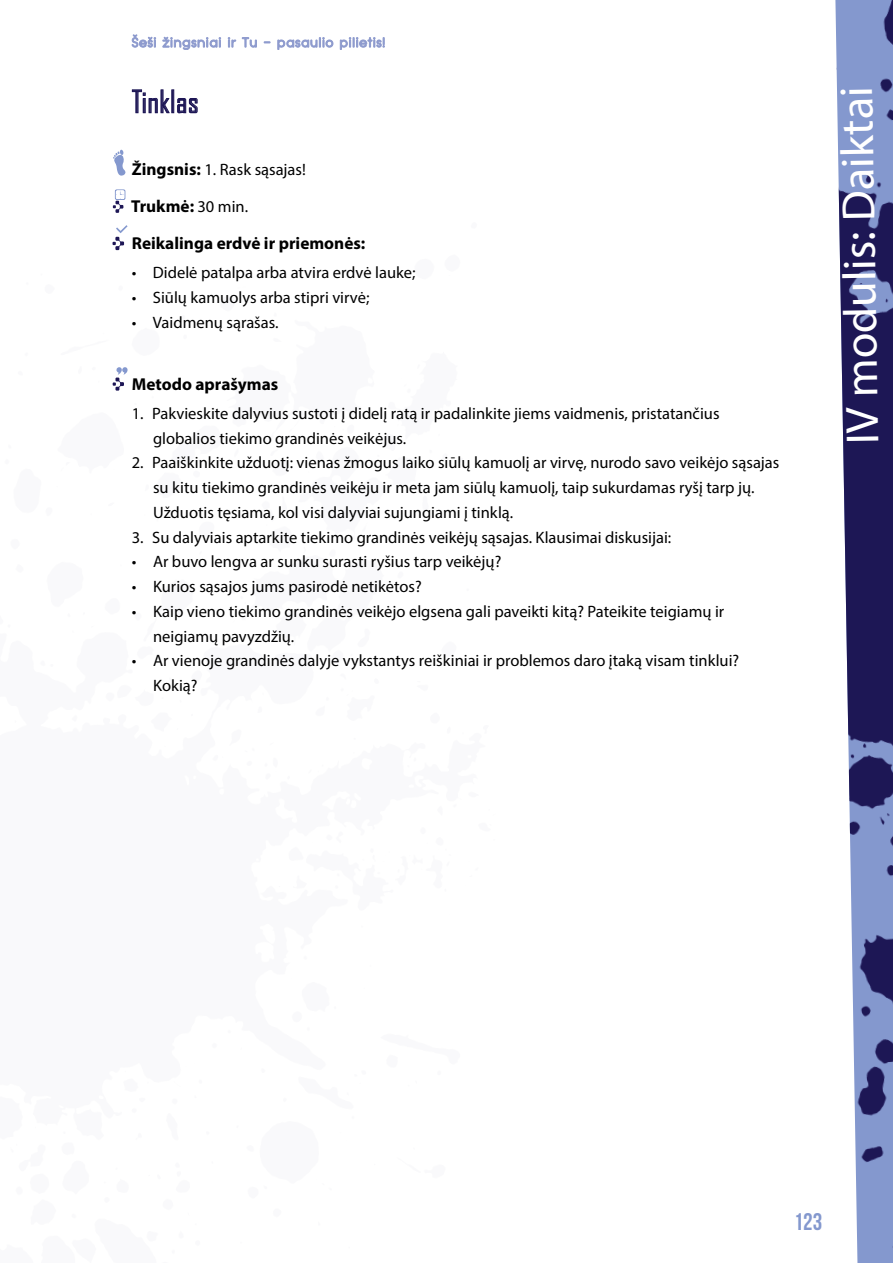
<style>
.page{position:relative;width:893px;height:1263px;background:#fff}
.page>*{position:absolute;margin:0;border:0;box-sizing:border-box;transform-origin:0 0}
.t1{font:46.65px "Myriad Pro";color:#fff}
.t2{font:30px "Agency FB";letter-spacing:.02em;color:#1d1655}
.t3{font:24px "Bebas Neue";color:#8498ce}
.t4{font:700 17.25px/37.2px "Myriad Pro";color:#000}
.t5{font:16.5px/24.8px "Myriad Pro";color:#000}
.s1{font-weight:700;font-size:17.25px}
.s2{font-weight:400;font-size:16.5px}
</style>
<div class="page">
<svg style="left:132px;top:34px;width:24px;height:14px"></svg>
<svg style="left:162px;top:37px;width:59px;height:13px"></svg>
<svg style="left:228px;top:37px;width:29px;height:11px"></svg>
<svg style="left:264px;top:41px;width:7px;height:3px"></svg>
<svg style="left:277px;top:37px;width:57px;height:13px"></svg>
<svg style="left:340px;top:37px;width:45px;height:13px"></svg>
<svg style="left:835px;top:0;width:58px;height:1263px"></svg>
<svg style="left:131px;top:89px;width:39px;height:25px"></svg>
<svg style="left:177px;top:98px;width:21px;height:16px"></svg>
<svg style="left:112px;top:149px;width:16px;height:101px"></svg>
<svg style="left:113px;top:367px;width:15px;height:24px"></svg>
<h2 class="t2" style="left:132px;top:85px;width:68px">Tinklas</h2>
<p class="t5" style="left:132px;top:157px;width:176px"><span class="s1">Žingsnis:</span> 1. Rask sąsajas!</p>
<p class="t4" style="left:131px;top:187px;width:236px">Trukmė: <span class="s2">30 min.<br></span>Reikalinga erdvė ir priemonės:</p>
<p class="t5" style="left:132px;top:260px;width:285px">• Didelė patalpa arba atvira erdvė lauke;</p>
<p class="t5" style="left:132px;top:285px;width:239px">• Siūlų kamuolys arba stipri virvė;</p>
<p class="t5" style="left:132px;top:310px;width:148px">• Vaidmenų sąrašas.</p>
<p class="t4" style="left:132px;top:365px;width:148px">Metodo aprašymas</p>
<p class="t5" style="left:153px;top:401px;width:568px;text-indent:-21px">1. Pakvieskite dalyvius sustoti į didelį ratą ir padalinkite jiems vaidmenis, pristatančius globalios tiekimo grandinės veikėjus.</p>
<p class="t5" style="left:153px;top:450px;width:628px;text-indent:-21px">2. Paaiškinkite užduotį: vienas žmogus laiko siūlų kamuolį ar virvę, nurodo savo veikėjo sąsajas su kitu tiekimo grandinės veikėju ir meta jam siūlų kamuolį, taip sukurdamas ryšį tarp jų.<br>Užduotis tęsiama, kol visi dalyviai sujungiami į tinklą.</p>
<p class="t5" style="left:132px;top:524px;width:541px">3. Su dalyviais aptarkite tiekimo grandinės veikėjų sąsajas. Klausimai diskusijai:</p>
<p class="t5" style="left:132px;top:549px;width:371px">• Ar buvo lengva ar sunku surasti ryšius tarp veikėjų?</p>
<p class="t5" style="left:132px;top:574px;width:291px">• Kurios sąsajos jums pasirodė netikėtos?</p>
<p class="t5" style="left:153px;top:599px;width:573px;text-indent:-21px">• Kaip vieno tiekimo grandinės veikėjo elgsena gali paveikti kitą? Pateikite teigiamų ir neigiamų pavyzdžių.</p>
<p class="t5" style="left:153px;top:648px;width:588px;text-indent:-21px">• Ar vienoje grandinės dalyje vykstantys reiškiniai ir problemos daro įtaką visam tinklui?<br>Kokią?</p>
<h1 class="t1" style="left:834px;top:445px;width:360px;rotate:-91deg">IV modulis: Daiktai</h1>
<h3 class="t3" style="left:794px;top:1208px;width:30px">123</h3>
</div>
